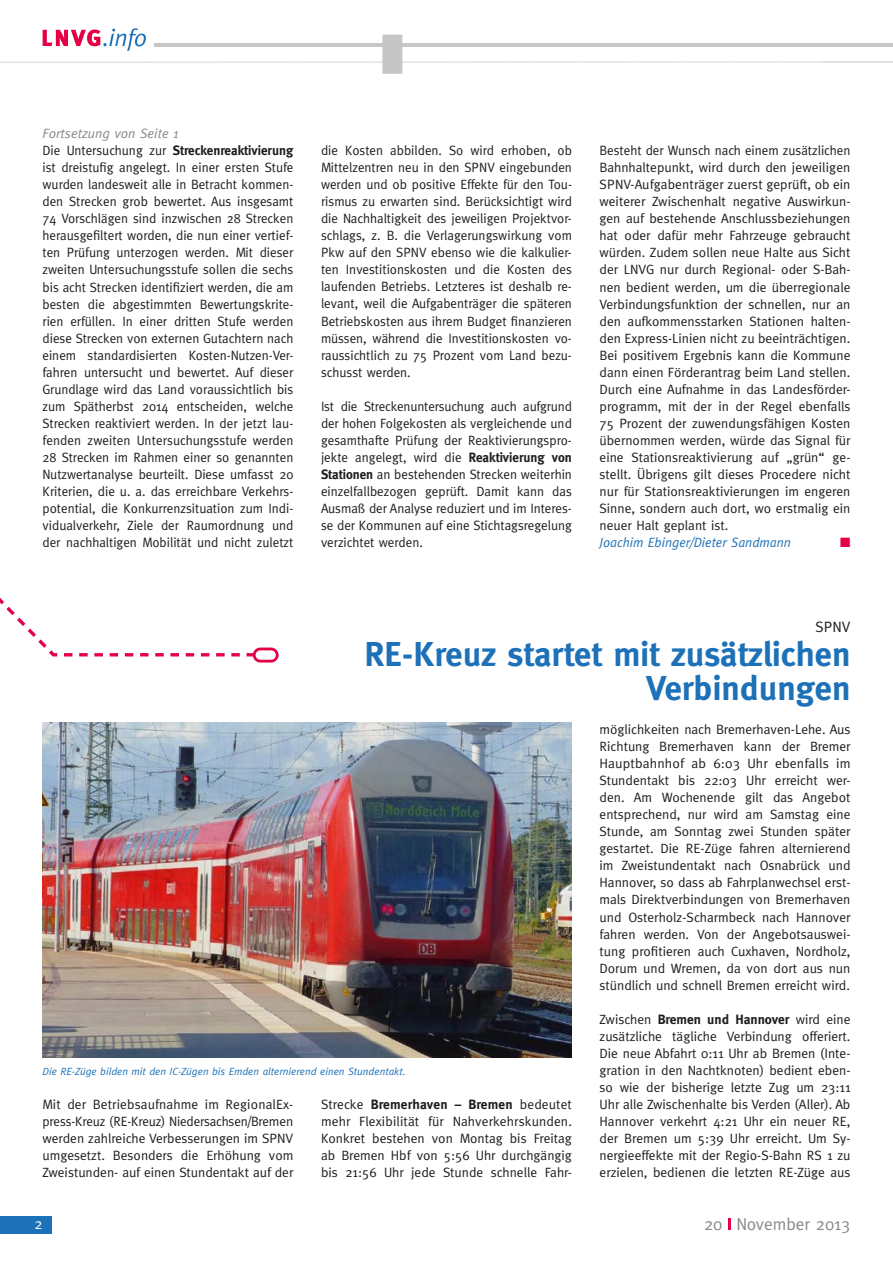
<style>
.page{position:relative;width:893px;height:1263px;background:#fff}
.page>*{position:absolute;margin:0;border:0;box-sizing:border-box;transform-origin:0 0}
.t1{font:700 34.5px/34px "Meta";color:#1d71b8;text-align:right}
.t2{font:17.25px "Meta";color:#8a8989}
.t3{font:15px "Meta";color:#1d1d1b}
.t4{font:15px "Meta";color:#fff}
.t5{font:13.5px/17px "Meta";color:#1d1d1b;text-align:justify}
.t6{font:italic 13.5px "Meta";color:#1d71b8}
.t7{font:italic 13.5px "Meta";color:#878787}
.t8{font:13.5px "Zapf Dingbats ITC";color:#e50046}
.t9{font:italic 10.5px "Meta";color:#1d71b8}
.s1{font-weight:700}
</style>
<div class="page">
<svg style="left:728px;top:1218px;width:3px;height:12px"></svg>
<div style="left:0;top:1216px;width:51px;height:17px;background:#1d71b8"></div>
<img style="left:43px;top:723px;width:529px;height:335px">
<svg style="left:0;top:28px;width:893px;height:46px"></svg>
<hr style="left:823px;top:43px;width:70px;height:3px;background:#c6c6c6">
<svg style="left:0;top:598px;width:279px;height:64px"></svg>
<p class="t7" style="left:43px;top:126px;width:138px">Fortsetzung von Seite 1</p>
<p class="t5" style="left:43px;top:142px;width:252px">Die Untersuchung zur <span class="s1">Streckenreaktivierung </span>ist dreistufig angelegt. In einer ersten Stufe wurden landesweit alle in Betracht kommen&shy;den Strecken grob bewertet. Aus insgesamt 74 Vorschlägen sind inzwischen 28 Strecken herausgefiltert worden, die nun einer vertief&shy;ten Prüfung unterzogen werden. Mit dieser zweiten Untersuchungsstufe sollen die sechs bis acht Strecken identifiziert werden, die am besten die abgestimmten Bewertungskrite&shy;rien erfüllen. In einer dritten Stufe werden diese Strecken von externen Gutachtern nach einem standardisierten Kosten-Nutzen-Ver&shy;fahren untersucht und bewertet. Auf dieser Grundlage wird das Land voraussichtlich bis zum Spätherbst 2014 entscheiden, welche Strecken reaktiviert werden. In der jetzt lau&shy;fenden zweiten Untersuchungsstufe werden 28 Strecken im Rahmen einer so genannten Nutzwertanalyse beurteilt. Diese umfasst 20<br>Kriterien, die u. a. das erreichbare Verkehrs&shy;potential, die Konkurrenzsituation zum Indi&shy;vidualverkehr, Ziele der Raumordnung und der nachhaltigen Mobilität und nicht zuletzt</p>
<p class="t5" style="left:321px;top:142px;width:252px">die Kosten abbilden. So wird erhoben, ob Mittelzentren neu in den SPNV eingebunden werden und ob positive Effekte für den Tou&shy;rismus zu erwarten sind. Berücksichtigt wird die Nachhaltigkeit des jeweiligen Projektvor&shy;schlags, z. B. die Verlagerungswirkung vom Pkw auf den SPNV ebenso wie die kalkulier&shy;ten Investitionskosten und die Kosten des laufenden Betriebs. Letzteres ist deshalb re&shy;levant, weil die Aufgabenträger die späteren Betriebskosten aus ihrem Budget finanzieren müssen, während die Investitionskosten vo&shy;raussichtlich zu 75 Prozent vom Land bezu&shy;schusst werden.</p>
<p class="t5" style="left:321px;top:397px;width:252px">Ist die Streckenuntersuchung auch aufgrund der hohen Folgekosten als vergleichende und gesamthafte Prüfung der Reaktivierungspro&shy;jekte angelegt, wird die <span class="s1">Reaktivierung von Stationen</span> an bestehenden Strecken weiterhin einzelfallbezogen geprüft. Damit kann das Ausmaß der Analyse reduziert und im Interes&shy;se der Kommunen auf eine Stichtagsregelung verzichtet werden.</p>
<p class="t5" style="left:600px;top:142px;width:252px">Besteht der Wunsch nach einem zusätzlichen Bahnhaltepunkt, wird durch den jeweiligen SPNV-Aufgabenträger zuerst geprüft, ob ein weiterer Zwischenhalt negative Auswirkun&shy;gen auf bestehende Anschlussbeziehungen hat oder dafür mehr Fahrzeuge gebraucht würden. Zudem sollen neue Halte aus Sicht der LNVG nur durch Regional- oder S-Bah&shy;nen bedient werden, um die überregionale Verbindungsfunktion der schnellen, nur an den aufkommensstarken Stationen halten&shy;den Express-Linien nicht zu beeinträchtigen.<br>Bei positivem Ergebnis kann die Kommune dann einen Förderantrag beim Land stellen.<br>Durch eine Aufnahme in das Landesförder&shy;programm, mit der in der Regel ebenfalls 75 Prozent der zuwendungsfähigen Kosten übernommen werden, würde das Signal für eine Stationsreaktivierung auf „grün“ ge&shy;stellt. Übrigens gilt dieses Procedere nicht nur für Stationsreaktivierungen im engeren Sinne, sondern auch dort, wo erstmalig ein neuer Halt geplant ist.</p>
<p class="t6" style="left:600px;top:534px;width:193px">Joachim Ebinger/Dieter Sandmann</p>
<p class="t8" style="left:840px;top:536px;width:12px">■</p>
<p class="t3" style="left:816px;top:618px;width:36px">SPNV</p>
<h1 class="t1" style="left:365px;top:637px;width:487px">RE-Kreuz startet mit zusätzlichen<br>Verbindungen</h1>
<p class="t9" style="left:43px;top:1065px;width:365px">Die RE-Züge bilden mit den IC-Zügen bis Emden alternierend einen Stundentakt.</p>
<p class="t5" style="left:43px;top:1095px;width:252px">Mit der Betriebsaufnahme im RegionalEx&shy;press-Kreuz (RE-Kreuz) Niedersachsen/Bremen werden zahlreiche Verbesserungen im SPNV umgesetzt. Besonders die Erhöhung vom Zweistunden- auf einen Stundentakt auf der</p>
<p class="t5" style="left:321px;top:1095px;width:252px">Strecke <span class="s1">Bremerhaven – Bremen</span> bedeutet mehr Flexibilität für Nahverkehrskunden.<br>Konkret bestehen von Montag bis Freitag ab Bremen Hbf von 5:56 Uhr durchgängig bis 21:56 Uhr jede Stunde schnelle Fahr-</p>
<p class="t5" style="left:600px;top:721px;width:252px">möglichkeiten nach Bremerhaven-Lehe. Aus Richtung Bremerhaven kann der Bremer Hauptbahnhof ab 6:03 Uhr ebenfalls im Stundentakt bis 22:03 Uhr erreicht wer&shy;den. Am Wochenende gilt das Angebot entsprechend, nur wird am Samstag eine Stunde, am Sonntag zwei Stunden später gestartet. Die RE-Züge fahren alternierend im Zweistundentakt nach Osnabrück und Hannover, so dass ab Fahrplanwechsel erst&shy;mals Direktverbindungen von Bremerhaven und Osterholz-Scharmbeck nach Hannover fahren werden. Von der Angebotsauswei&shy;tung profitieren auch Cuxhaven, Nordholz, Dorum und Wremen, da von dort aus nun stündlich und schnell Bremen erreicht wird.</p>
<p class="t5" style="left:600px;top:1010px;width:252px">Zwischen <span class="s1">Bremen und Hannover</span> wird eine zusätzliche tägliche Verbindung offeriert.<br>Die neue Abfahrt 0:11 Uhr ab Bremen (Inte&shy;gration in den Nachtknoten) bedient eben&shy;so wie der bisherige letzte Zug um 23:11<br>Uhr alle Zwischenhalte bis Verden (Aller). Ab Hannover verkehrt 4:21 Uhr ein neuer RE, der Bremen um 5:39 Uhr erreicht. Um Sy&shy;nergieeffekte mit der Regio-S-Bahn RS 1 zu erzielen, bedienen die letzten RE-Züge aus</p>
<p class="t4" style="left:34px;top:1214px;width:10px">2</p>
<p class="t2" style="left:704px;top:1214px;width:148px">20 November 2013</p>
</div>
